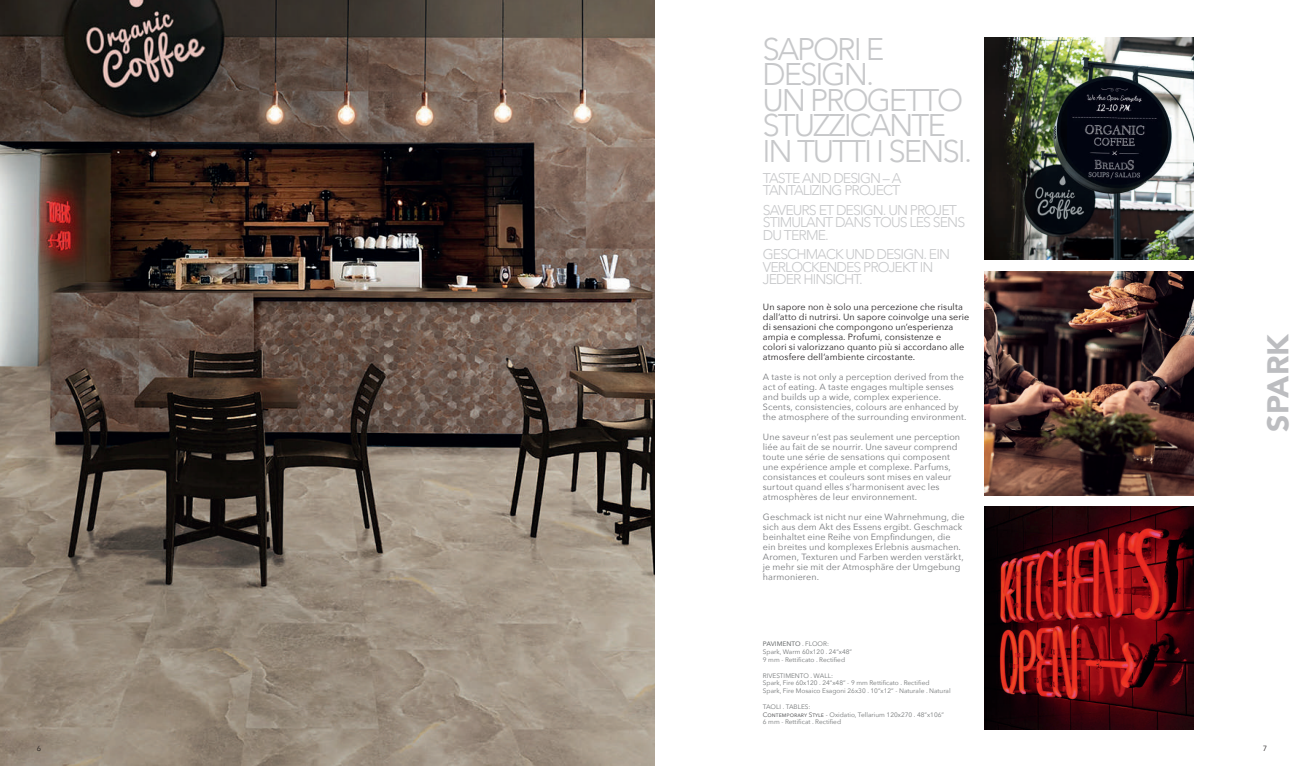
<style>
.page{position:relative;width:1304px;height:766px;background:#fff}
.page>*{position:absolute;margin:0;border:0;box-sizing:border-box;transform-origin:0 0}
.t1{font:300 31.2px/25.5px "Avenir";letter-spacing:-.065em;color:#c7c8ca}
.t2{font:900 30px "Avenir";color:#bcbdc0}
.t3{font:300 14.1px/12.6px "Avenir";letter-spacing:-.065em;color:#c7c8ca}
.t4{font:9px/10px "Avenir Next";letter-spacing:.01em;color:#76787b}
.t5{font:9px/10px "Avenir Next";letter-spacing:.01em;color:#231f20}
.t6{font:7.5px "Avenir Next";color:#231f20}
.t7{font:6.5px/7.8px "Avenir Next";color:#727576}
.s1{font-weight:500}
.s2{color:#57585a}
</style>
<div class="page">
<img style="left:985px;top:271px;width:208px;height:224px">
<img style="left:985px;top:37px;width:208px;height:222px">
<img style="left:985px;top:506px;width:208px;height:223px">
<img style="left:0;top:0;width:655px;height:765px">
<h1 class="t1" style="left:763px;top:36px;width:211px">SAPORI E<br>DESIGN.<br>UN PROGETTO<br>STUZZICANTE<br>IN TUTTI I SENSI.</h1>
<h3 class="t3" style="left:763px;top:172px;width:140px">TASTE AND DESIGN – A<br>TANTALIZING PROJECT</h3>
<h3 class="t3" style="left:763px;top:203px;width:204px">SAVEURS ET DESIGN. UN PROJET<br>STIMULANT DANS TOUS LES SENS<br>DU TERME.</h3>
<h3 class="t3" style="left:763px;top:248px;width:189px">GESCHMACK UND DESIGN. EIN<br>VERLOCKENDES PROJEKT IN<br>JEDER HINSICHT.</h3>
<p class="t5" style="left:763px;top:301px;width:208px">Un sapore non è solo una percezione che risulta dall’atto di nutrirsi. Un sapore coinvolge una serie di sensazioni che compongono un’esperienza ampia e complessa. Profumi, consistenze e<br>colori si valorizzano quanto più si accordano alle atmosfere dell’ambiente circostante.</p>
<p class="t4" style="left:763px;top:371px;width:205px">A taste is not only a perception derived from the act of eating. A taste engages multiple senses and builds up a wide, complex experience.<br>Scents, consistencies, colours are enhanced by the atmosphere of the surrounding environment.</p>
<p class="t4" style="left:763px;top:431px;width:199px">Une saveur n’est pas seulement une perception liée au fait de se nourrir. Une saveur comprend toute une série de sensations qui composent une expérience ample et complexe. Parfums, consistances et couleurs sont mises en valeur surtout quand elles s’harmonisent avec les atmosphères de leur environnement.</p>
<p class="t4" style="left:763px;top:511px;width:203px">Geschmack ist nicht nur eine Wahrnehmung, die sich aus dem Akt des Essens ergibt. Geschmack beinhaltet eine Reihe von Empfindungen, die ein breites und komplexes Erlebnis ausmachen.<br>Aromen, Texturen und Farben werden verstärkt, je mehr sie mit der Atmosphäre der Umgebung harmonieren.</p>
<p class="t7" style="left:763px;top:639px;width:91px"><span class="s1">PAVIMENTO</span> . FLOOR:<br>Spark, Warm 60x120 . 24”x48”<br>9 mm - Rettificato . Rectified</p>
<p class="t7" style="left:763px;top:671px;width:189px">RIVESTIMENTO . WALL:<br>Spark, Fire 60x120 . 24”x48” - 9 mm Rettificato . Rectified<br>Spark, Fire Mosaico Esagoni 26x30 . 10”x12” - Naturale . Natural</p>
<p class="t7" style="left:763px;top:702px;width:183px">TAOLI . TABLES:<br><span class="s2">Contemporary Style -</span> Oxidatio, Tellarium 120x270 . 48”x106”<br>6 mm - Rettificat . Rectified</p>
<h2 class="t2" style="left:1252px;top:431px;width:99px;rotate:-90deg">SPARK</h2>
<p class="t6" style="left:37px;top:742px;width:6px">6</p>
<p class="t6" style="left:1263px;top:742px;width:6px">7</p>
</div>
